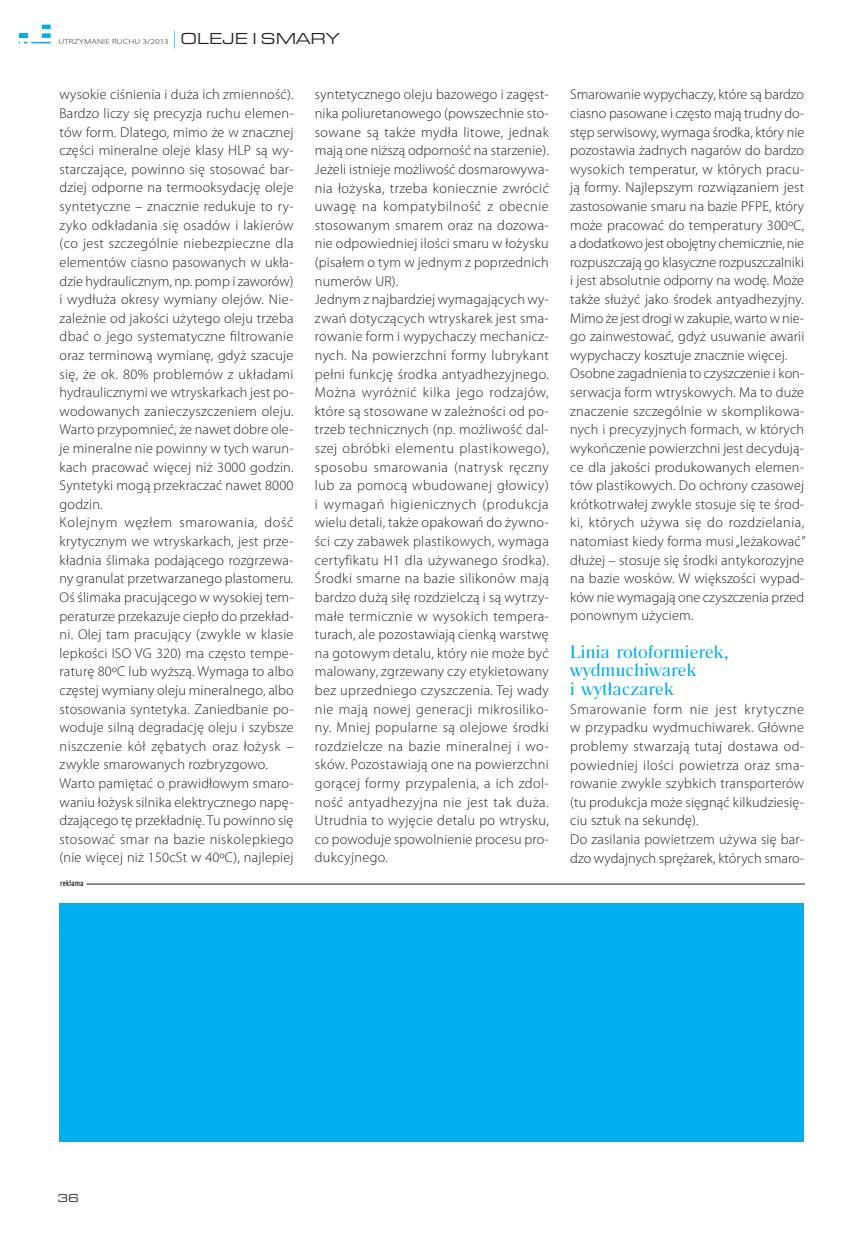
<style>
.page{position:relative;width:868px;height:1234px;background:#fff}
.page>*{position:absolute;margin:0;border:0;box-sizing:border-box;transform-origin:0 0}
.t1{font:18.75px/18.6px "Romana TCE Boo";letter-spacing:.015em;color:#00aeef;scale:1.1 1}
.t2{font:expanded 16.5px "Eurostile TCE";color:#231f20}
.t3{font:300 14.25px/18.6px "Myriad Pro";letter-spacing:.015em;color:#231f20}
.t4{font:expanded 12px "Eurostile TCE";color:#231f20}
.t5{font:9px "Snv DCE Reg Con";color:#231f20}
.t6{font:300 7.5px "Myriad Pro";letter-spacing:.02em;color:#231f20;scale:1.25 1}
.s1{font-family:"Myriad Pro";font-weight:300;font-stretch:normal;font-size:18px;color:#00aeef}
</style>
<div class="page">
<svg style="left:19px;top:25px;width:32px;height:18px"></svg>
<div style="left:19px;top:33px;width:8px;height:5px;background:#00aeef"></div>
<div style="left:60px;top:903px;width:744px;height:238px;background:#00aeef"></div>
<hr style="left:86px;top:883px;width:718px;height:1px;background:#231f20">
<p class="t6" style="left:58px;top:38px;width:90px">Utrzymanie ruchu 3/2013</p>
<p class="t2" style="left:173px;top:30px;width:168px"><span class="s1">|</span> OLEJE I SMARY</p>
<p class="t3" style="left:60px;top:86px;width:236px">wysokie ciśnienia i duża ich zmienność).<br>Bardzo liczy się precyzja ruchu elemen&shy;tów form. Dlatego, mimo że w znacznej części mineralne oleje klasy H LP są wy&shy;starczające, powinno się stosować bar&shy;dziej odporne na termooksydację oleje syntetyczne – znacznie redukuje to ry&shy;zyko odkładania się osadów i lakierów (co jest szczególnie niebezpieczne dla elementów ciasno pasowanych w ukła&shy;dzie hydraulicznym, np. pomp i zaworów) i wydłuża okresy wymiany olejów. N ie&shy;zależnie od jakości użytego oleju trzeba dbać o jego systematyczne filtrowanie oraz terminową wymianę, gdyż szacuje się, że ok. 80% problemów z układami hydraulicznymi we wtryskarkach jest po&shy;wodowanych zanieczyszczeniem oleju.<br>Warto przypomnieć, że nawet dobre ole&shy;je mineralne nie powinny w tych warun&shy;kach pracować więcej niż 3000 godzin.<br>Syntetyki mogą przekraczać nawet 8000 godzin.<br>Kolejnym węzłem smarowania, dość krytycznym we wtryskarkach, jest prze&shy;kładnia ślimaka podającego rozgrzewa&shy;ny granulat przetwarzanego plastomeru.<br>Oś ślimaka pracującego w wysokiej tem&shy;peraturze przekazuje ciepło do przekład&shy;ni. Olej tam pracujący (zwykle w klasie lepkości I SO VG 320) ma często tempe&shy;raturę 80ºC lub wyższą. Wymaga to albo częstej wymiany oleju mineralnego, albo stosowania syntetyka. Zaniedbanie po&shy;woduje silną degradację oleju i szybsze niszczenie kół zębatych oraz łożysk – zwykle smarowanych rozbryzgowo.<br>Warto pamiętać o prawidłowym smaro&shy;waniu łożysk silnika elektrycznego napę&shy;dzającego tę przekładnię. Tu powinno się stosować smar na bazie niskolepkiego (nie więcej niż 150cSt w 40ºC), najlepiej</p>
<p class="t5" style="left:60px;top:878px;width:25px">reklama</p>
<p class="t3" style="left:315px;top:86px;width:236px">syntetycznego oleju bazowego i zagęst&shy;nika poliuretanowego (powszechnie sto&shy;sowane są także mydła litowe, jednak mają one niższą odporność na starzenie).<br>Jeżeli istnieje możliwość dosmarowywa&shy;nia łożyska, trzeba koniecznie zwrócić uwagę na kompatybilność z obecnie stosowanym smarem oraz na dozowa&shy;nie odpowiedniej ilości smaru w łożysku (pisałem o tym w jednym z poprzednich numerów UR).<br>Jednym z najbardziej wymagających wy&shy;zwań dotyczących wtryskarek jest sma&shy;rowanie form i wypychaczy mechanicz&shy;nych. Na powierzchni formy lubrykant pełni funkcję środka antyadhezyjnego.<br>Można wyróżnić kilka jego rodzajów, które są stosowane w zależności od po&shy;trzeb technicznych (np. możliwość dal&shy;szej obróbki elementu plastikowego), sposobu smarowania (natrysk ręczny lub za pomocą wbudowanej głowicy) i wymagań higienicznych (produkcja wielu detali, także opakowań do żywno&shy;ści czy zabawek plastikowych, wymaga certyfikatu H 1 dla używanego środka).<br>Środki smarne na bazie silikonów mają bardzo dużą siłę rozdzielczą i są wytrzy&shy;małe termicznie w wysokich tempera&shy;turach, ale pozostawiają cienką warstwę na gotowym detalu, który nie może być malowany, zgrzewany czy etykietowany bez uprzedniego czyszczenia. Tej wady nie mają nowej generacji mikrosiliko&shy;ny. Mniej popularne są olejowe środki rozdzielcze na bazie mineralnej i wo&shy;sków. Pozostawiają one na powierzchni gorącej formy przypalenia, a ich zdol&shy;ność antyadhezyjna nie jest tak duża.<br>Utrudnia to wyjęcie detalu po wtrysku, co powoduje spowolnienie procesu pro&shy;dukcyjnego.</p>
<p class="t3" style="left:570px;top:85px;width:237px">Smarowanie wypychaczy, które są bardzo ciasno pasowane i często mają trudny do&shy;stęp serwisowy, wymaga środka, który nie pozostawia żadnych nagarów do bardzo wysokich temperatur, w których pracu&shy;ją formy. N ajlepszym rozwiązaniem jest zastosowanie smaru na bazie PFPE, który może pracować do temperatury 300ºC, a dodatkowo jest obojętny chemicznie, nie rozpuszczają go klasyczne rozpuszczalniki i jest absolutnie odporny na wodę. Może także służyć jako środek antyadhezyjny.<br>Mimo że jest drogi w zakupie, warto w nie&shy;go zainwestować, gdyż usuwanie awarii wypychaczy kosztuje znacznie więcej.<br>Osobne zagadnienia to czyszczenie i kon&shy;serwacja form wtryskowych. Ma to duże znaczenie szczególnie w skomplikowa&shy;nych i precyzyjnych formach, w których wykończenie powierzchni jest decydują&shy;ce dla jakości produkowanych elemen&shy;tów plastikowych. Do ochrony czasowej krótkotrwałej zwykle stosuje się te środ&shy;ki, których używa się do rozdzielania, natomiast kiedy forma musi „leżakować” dłużej – stosuje się środki antykorozyjne na bazie wosków. W większości wypad&shy;ków nie wymagają one czyszczenia przed ponownym użyciem.</p>
<h1 class="t1" style="left:570px;top:643px;width:146px">Linia rotoformierek, wydmuchiwarek<br>i wytłaczarek</h1>
<p class="t3" style="left:570px;top:699px;width:235px">Smarowanie form nie jest krytyczne w przypadku wydmuchiwarek. Główne problemy stwarzają tutaj dostawa od&shy;powiedniej ilości powietrza oraz sma&shy;rowanie zwykle szybkich transporterów (tu produkcja może sięgnąć kilkudziesię&shy;ciu sztuk na sekundę).<br>Do zasilania powietrzem używa się bar&shy;dzo wydajnych sprężarek, których smaro-</p>
<p class="t4" style="left:57px;top:1191px;width:23px">36</p>
</div>
